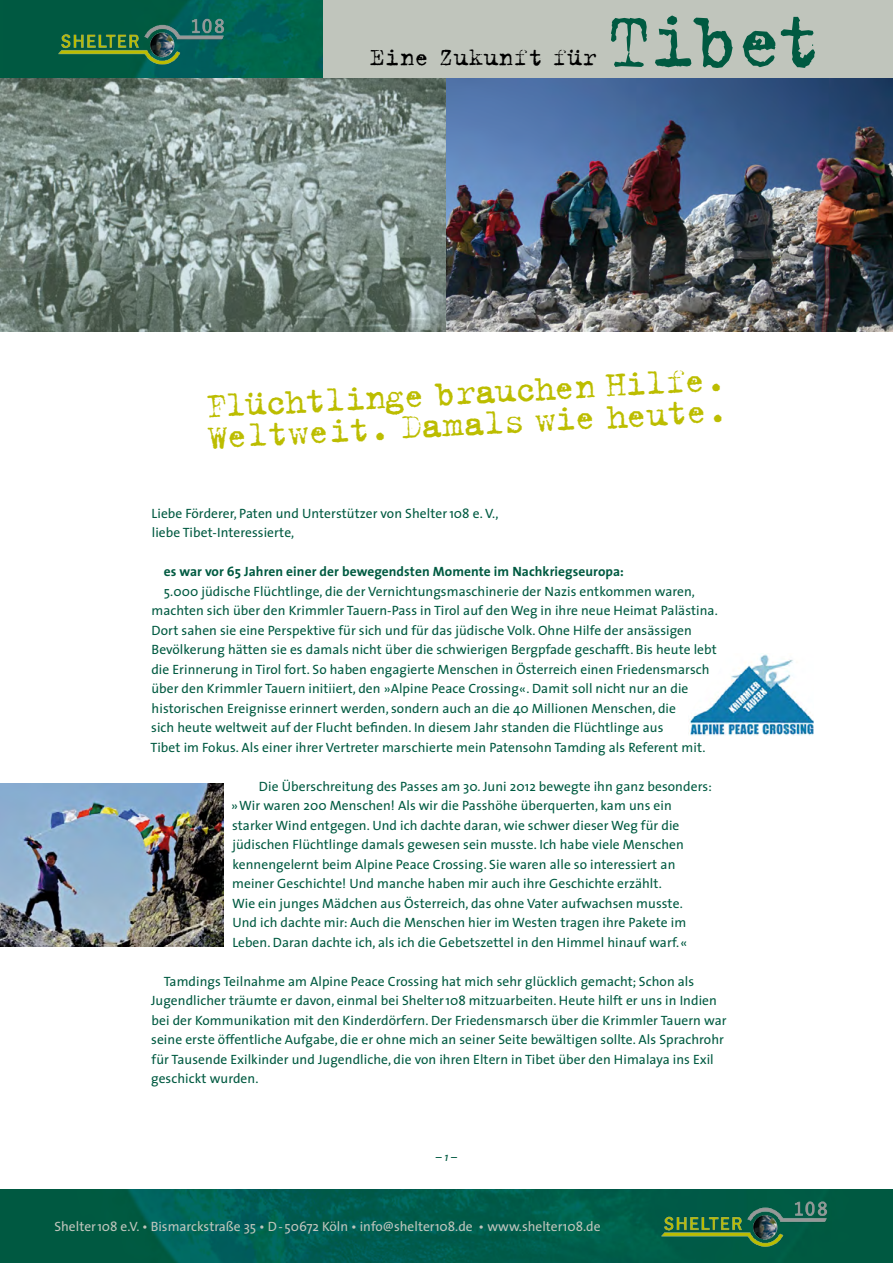
<style>
.page{position:relative;width:893px;height:1263px;background:#fff}
.page>*{position:absolute;margin:0;border:0;box-sizing:border-box;transform-origin:0 0}
.Absatzformat_1{font:87px "Trixie Text";letter-spacing:-.05em;color:#005a41}
.Absatzformat_1-2{font:39px "Trixie Text";color:#bcbd00}
.Absatzformat_1-3{font:27.15px "Trixie Text";color:#000}
.t1{font:13.5px/19.5px "The Sans";letter-spacing:.005em;color:#005a41}
.t2{font:13.5px "The Sans";color:#c0c5bc}
.t3{font:700 13.5px "The Sans";letter-spacing:.005em;color:#005a41}
.t4{font:italic 12px "The Sans";color:#005a41}
</style>
<div class="page">
<img style="left:0;top:1189px;width:893px;height:74px">
<img style="left:3px;top:0;width:320px;height:78px">
<img style="left:658px;top:1189px;width:180px;height:68px">
<div style="left:323px;top:0;width:570px;height:78px;background:#c0c5bc"></div>
<img style="left:0;top:78px;width:893px;height:254px">
<img style="left:55px;top:3px;width:180px;height:72px">
<img style="left:689px;top:654px;width:125px;height:82px">
<img style="left:0;top:783px;width:223px;height:164px">
<p class="Absatzformat_1-3" style="left:370px;top:41px;width:229px">Eine Zukunft für</p>
<p class="Absatzformat_1" style="left:607px;top:-11px;width:218px">Tibet</p>
<p class="Absatzformat_1-2" style="left:204px;top:383px;width:523px;rotate:-3deg">Flüchtlinge brauchen Hilfe.</p>
<p class="Absatzformat_1-2" style="left:206px;top:414px;width:523px;rotate:-3deg">Weltweit. Damals wie heute.</p>
<p class="t1" style="left:152px;top:503px;width:348px">Liebe Förderer, Paten und Unterstützer von Shelter 108 e. V.,</p>
<p class="t1" style="left:152px;top:522px;width:144px">liebe Tibet-Interessierte,</p>
<p class="t3" style="left:164px;top:560px;width:462px">es war vor 65 Jahren einer der bewegendsten Momente im Nachkriegseuropa:</p>
<p class="t1" style="left:151px;top:581px;width:568px;text-indent:12px">5.000 jüdische Flüchtlinge, die der Vernichtungsmaschinerie der Nazis entkommen waren, machten sich über den Krimmler Tauern-Pass in Tirol auf den Weg in ihre neue Heimat Palästina.<br>Dort sahen sie eine Perspektive für sich und für das jüdische Volk. Ohne Hilfe der ansässigen Bevölkerung hätten sie es damals nicht über die schwierigen Bergpfade geschafft. Bis heute lebt die Erinnerung in Tirol fort. So haben engagierte Menschen in Österreich einen Friedensmarsch</p>
<p class="t1" style="left:151px;top:678px;width:538px">über den Krimmler Tauern initiiert, den »Alpine Peace Crossing«. Damit soll nicht nur an die</p>
<p class="t1" style="left:152px;top:698px;width:526px">historischen Ereignisse erinnert werden, sondern auch an die 40 Millionen Menschen, die</p>
<p class="t1" style="left:151px;top:717px;width:514px">sich heute weltweit auf der Flucht befinden. In diesem Jahr standen die Flüchtlinge aus</p>
<p class="t1" style="left:151px;top:737px;width:556px">Tibet im Fokus. Als einer ihrer Vertreter marschierte mein Patensohn Tamding als Referent mit.</p>
<p class="t1" style="left:231px;top:776px;width:482px;text-indent:28px">Die Überschreitung des Passes am 30. Juni 2012 bewegte ihn ganz besonders: »Wir waren 200 Menschen! Als wir die Passhöhe überquerten, kam uns ein</p>
<p class="t1" style="left:232px;top:815px;width:449px">starker Wind entgegen. Und ich dachte daran, wie schwer dieser Weg für die</p>
<p class="t1" style="left:232px;top:834px;width:453px">jüdischen Flüchtlinge damals gewesen sein musste. Ich habe viele Menschen kennengelernt beim Alpine Peace Crossing. Sie waren alle so interessiert an meiner Geschichte! Und manche haben mir auch ihre Geschichte erzählt.</p>
<p class="t1" style="left:232px;top:893px;width:457px">Wie ein junges Mädchen aus Österreich, das ohne Vater aufwachsen musste.<br>Und ich dachte mir: Auch die Menschen hier im Westen tragen ihre Pakete im<br>Leben. Daran dachte ich, als ich die Gebetszettel in den Himmel hinauf warf.«</p>
<p class="t1" style="left:164px;top:971px;width:532px">Tamdings Teilnahme am Alpine Peace Crossing hat mich sehr glücklich gemacht; Schon als</p>
<p class="t1" style="left:151px;top:990px;width:577px">Jugendlicher träumte er davon, einmal bei Shelter108 mitzuarbeiten. Heute hilft er uns in Indien bei der Kommunikation mit den Kinderdörfern. Der Friedensmarsch über die Krimmler Tauern war seine erste öffentliche Aufgabe, die er ohne mich an seiner Seite bewältigen sollte. Als Sprachrohr für Tausende Exilkinder und Jugendliche, die von ihren Eltern in Tibet über den Himalaya ins Exil geschickt wurden.</p>
<p class="t4" style="left:436px;top:1147px;width:23px">– 1 –</p>
<p class="t2" style="left:54px;top:1215px;width:548px">Shelter108 e.V. • Bismarckstraße 35 • D-50672 Köln • info@shelter108.de • www.shelter108.de</p>
</div>
